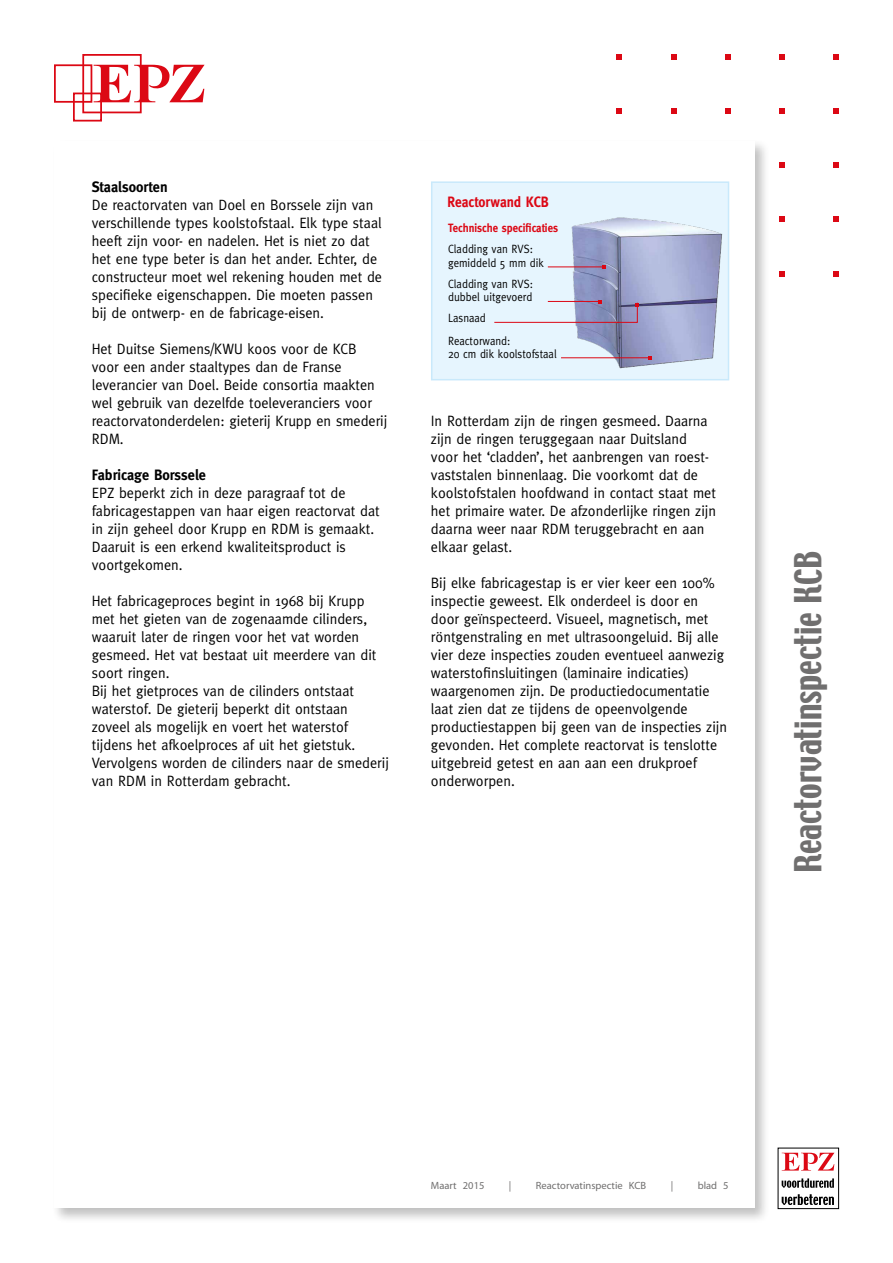
<style>
.page{position:relative;width:893px;height:1263px;background:#fff}
.page>*{position:absolute;margin:0;border:0;box-sizing:border-box;transform-origin:0 0}
.t1{font:33px "Techno";color:#706f6f}
.t2{font:15px/18px "Meta";color:#000;scale:.95 1}
.t3{font:700 15px "Meta";color:#000;scale:.95 1}
.t4{font:700 15px "Meta";color:#dc0714;scale:.9 1}
.t5{font:12px/13.5px "Meta";color:#000;scale:.9 1}
.t6{font:700 12px "Meta";color:#dc0714;scale:.9 1}
.t7{font:10.5px "Myriad";color:#706f6f}
</style>
<div class="page">
<svg style="left:617px;top:54px;width:5px;height:5px"></svg>
<svg style="left:671px;top:54px;width:5px;height:5px"></svg>
<svg style="left:617px;top:108px;width:5px;height:6px"></svg>
<svg style="left:671px;top:108px;width:5px;height:6px"></svg>
<svg style="left:725px;top:54px;width:5px;height:5px"></svg>
<svg style="left:725px;top:108px;width:5px;height:6px"></svg>
<svg style="left:779px;top:54px;width:6px;height:5px"></svg>
<svg style="left:779px;top:108px;width:6px;height:6px"></svg>
<svg style="left:779px;top:162px;width:6px;height:6px"></svg>
<svg style="left:779px;top:217px;width:6px;height:5px"></svg>
<svg style="left:779px;top:271px;width:6px;height:5px"></svg>
<svg style="left:833px;top:54px;width:6px;height:5px"></svg>
<svg style="left:833px;top:108px;width:6px;height:6px"></svg>
<svg style="left:833px;top:162px;width:6px;height:6px"></svg>
<svg style="left:833px;top:217px;width:6px;height:5px"></svg>
<svg style="left:833px;top:271px;width:6px;height:5px"></svg>
<svg style="left:94px;top:65px;width:111px;height:37px"></svg>
<div style="left:82px;top:54px;width:60px;height:59px;border:2px solid #dc0814"></div>
<div style="left:54px;top:64px;width:38px;height:39px;border:2px solid #dc0814"></div>
<div style="left:73px;top:93px;width:29px;height:29px;border:2px solid #dc0814"></div>
<div style="left:52px;top:139px;width:718px;height:1084px;background:#000;opacity:.25"></div>
<div style="left:55px;top:142px;width:700px;height:1066px;background:#fff"></div>
<div style="left:778px;top:1148px;width:61px;height:61px;border:1px solid #000"></div>
<svg style="left:782px;top:1153px;width:52px;height:17px"></svg>
<svg style="left:782px;top:1178px;width:52px;height:10px"></svg>
<svg style="left:782px;top:1194px;width:52px;height:11px"></svg>
<div style="left:431px;top:181px;width:298px;height:199px;background:#e6f5fe;border:2px solid #c9e9fb"></div>
<img style="left:562px;top:217px;width:161px;height:152px">
<hr style="left:548px;top:267px;width:55px;height:1px;background:#dc0714">
<svg style="left:602px;top:265px;width:4px;height:4px"></svg>
<hr style="left:561px;top:357px;width:87px;height:1px;background:#dc0714">
<svg style="left:648px;top:356px;width:4px;height:4px"></svg>
<svg style="left:494px;top:300px;width:145px;height:23px"></svg>
<p class="t3" style="left:92px;top:178px;width:81px">Staalsoorten</p>
<p class="t2" style="left:92px;top:196px;width:307px">De reactorvaten van Doel en Borssele zijn van verschillende types koolstofstaal. Elk type staal heeft zijn voor- en nadelen. Het is niet zo dat het ene type beter is dan het ander. Echter, de constructeur moet wel rekening houden met de specifieke eigenschappen. Die moeten passen bij de ontwerp- en de fabricage-eisen.</p>
<p class="t2" style="left:92px;top:340px;width:313px">Het Duitse Siemens/KWU koos voor de KCB<br>voor een ander staaltypes dan de Franse leverancier van Doel. Beide consortia maakten wel gebruik van dezelfde toeleveranciers voor reactorvatonderdelen: gieterij Krupp en smederij RDM.</p>
<p class="t3" style="left:92px;top:466px;width:122px">Fabricage Borssele</p>
<p class="t2" style="left:92px;top:484px;width:305px">EPZ beperkt zich in deze paragraaf tot de fabricagestappen van haar eigen reactorvat dat in zijn geheel door Krupp en RDM is gemaakt.<br>Daaruit is een erkend kwaliteitsproduct is voortgekomen.</p>
<p class="t2" style="left:92px;top:592px;width:314px">Het fabricageproces begint in 1968 bij Krupp met het gieten van de zogenaamde cilinders, waaruit later de ringen voor het vat worden gesmeed. Het vat bestaat uit meerdere van dit soort ringen.<br>Bij het gietproces van de cilinders ontstaat waterstof. De gieterij beperkt dit ontstaan zoveel als mogelijk en voert het waterstof tijdens het afkoelproces af uit het gietstuk.<br>Vervolgens worden de cilinders naar de smederij van RDM in Rotterdam gebracht.</p>
<p class="t4" style="left:448px;top:193px;width:114px">Reactorwand KCB</p>
<p class="t6" style="left:448px;top:221px;width:124px">Technische specificaties</p>
<p class="t5" style="left:448px;top:242px;width:108px">Cladding van RVS: gemiddeld 5 mm dik</p>
<p class="t5" style="left:448px;top:277px;width:96px">Cladding van RVS: dubbel uitgevoerd</p>
<p class="t5" style="left:448px;top:307px;width:71px;line-height:22.5px">Lasnaad<br>Reactorwand:</p>
<p class="t5" style="left:448px;top:347px;width:122px">20 cm dik koolstofstaal</p>
<p class="t2" style="left:431px;top:412px;width:302px">In Rotterdam zijn de ringen gesmeed. Daarna zijn de ringen teruggegaan naar Duitsland voor het ‘cladden’, het aanbrengen van roest&shy;vaststalen binnenlaag. Die voorkomt dat de koolstofstalen hoofdwand in contact staat met het primaire water. De afzonderlijke ringen zijn daarna weer naar RDM teruggebracht en aan elkaar gelast.</p>
<p class="t2" style="left:431px;top:574px;width:313px">Bij elke fabricagestap is er vier keer een 100% inspectie geweest. Elk onderdeel is door en door geïnspecteerd. Visueel, magnetisch, met röntgenstraling en met ultrasoongeluid. Bij alle vier deze inspecties zouden eventueel aanwezig waterstofinsluitingen (laminaire indicaties) waargenomen zijn. De productiedocumentatie laat zien dat ze tijdens de opeenvolgende productiestappen bij geen van de inspecties zijn gevonden. Het complete reactorvat is tenslotte uitgebreid getest en aan aan een drukproef onderworpen.</p>
<h1 class="t1" style="left:786px;top:873px;width:324px;rotate:-90deg">Reactorvatinspectie KCB</h1>
<p class="t7" style="left:431px;top:1180px;width:55px">Maart 2015</p>
<p class="t7" style="left:509px;top:1180px;width:4px">|</p>
<p class="t7" style="left:536px;top:1180px;width:112px">Reactorvatinspectie KCB</p>
<p class="t7" style="left:671px;top:1180px;width:4px">|</p>
<p class="t7" style="left:698px;top:1180px;width:32px">blad 5</p>
</div>
